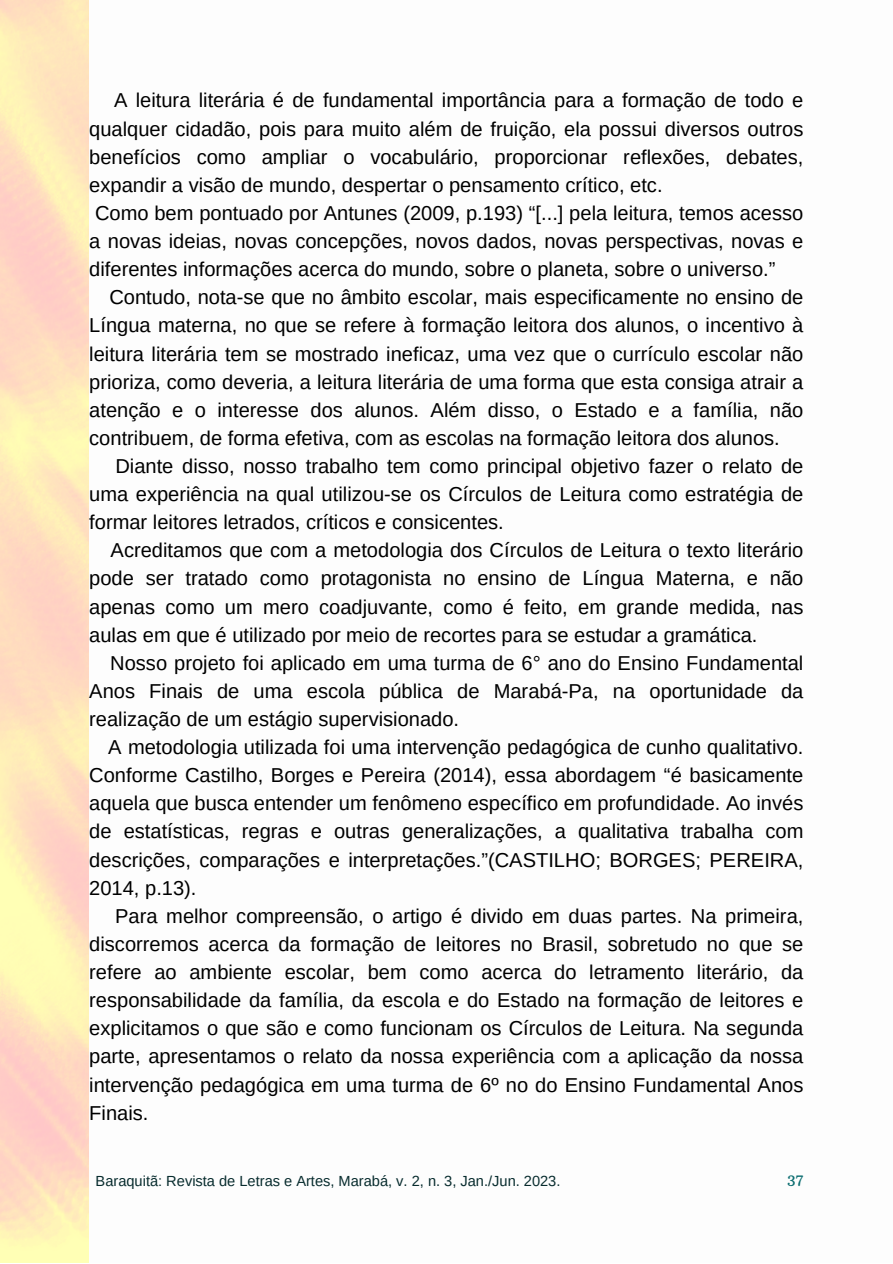
<style>
.page{position:relative;width:893px;height:1264px;background:#fff}
.page>*{position:absolute;margin:0;border:0;box-sizing:border-box;transform-origin:0 0}
.t1{font:20.1px/28px "Arimo";color:#000;text-align:justify}
.t2{font:14.55px "Arimo";color:#082c2e}
.t3{font:14.55px "Arbutus Slab";color:#0d6e71}
</style>
<div class="page">
<p class="t1" style="left:89px;top:86px;width:715px;text-indent:25px">A leitura literária é de fundamental importância para a formação de todo e qualquer cidadão, pois para muito além de fruição, ela possui diversos outros benefícios como ampliar o vocabulário, proporcionar reflexões, debates, expandir a visão de mundo, despertar o pensamento crítico, etc.</p>
<p class="t1" style="left:89px;top:199px;width:715px">Como bem pontuado por Antunes (2009, p.193) “[...] pela leitura, temos acesso a novas ideias, novas concepções, novos dados, novas perspectivas, novas e diferentes informações acerca do mundo, sobre o planeta, sobre o universo.”</p>
<p class="t1" style="left:89px;top:283px;width:715px;text-indent:20px">Contudo, nota-se que no âmbito escolar, mais especificamente no ensino de Língua materna, no que se refere à formação leitora dos alunos, o incentivo à leitura literária tem se mostrado ineficaz, uma vez que o currículo escolar não prioriza, como deveria, a leitura literária de uma forma que esta consiga atrair a atenção e o interesse dos alunos. Além disso, o Estado e a família, não contribuem, de forma efetiva, com as escolas na formação leitora dos alunos.</p>
<p class="t1" style="left:89px;top:452px;width:715px;text-indent:26px">Diante disso, nosso trabalho tem como principal objetivo fazer o relato de uma experiência na qual utilizou-se os Círculos de Leitura como estratégia de formar leitores letrados, críticos e consicentes.</p>
<p class="t1" style="left:89px;top:536px;width:715px;text-indent:21px">Acreditamos que com a metodologia dos Círculos de Leitura o texto literário pode ser tratado como protagonista no ensino de Língua Materna, e não apenas como um mero coadjuvante, como é feito, em grande medida, nas aulas em que é utilizado por meio de recortes para se estudar a gramática.</p>
<p class="t1" style="left:89px;top:648px;width:715px;text-indent:21px">Nosso projeto foi aplicado em uma turma de 6° ano do Ensino Fundamental Anos Finais de uma escola pública de Marabá-Pa, na oportunidade da realização de um estágio supervisionado.</p>
<p class="t1" style="left:89px;top:733px;width:715px;text-indent:19px">A metodologia utilizada foi uma intervenção pedagógica de cunho qualitativo.<br>Conforme Castilho, Borges e Pereira (2014), essa abordagem “é basicamente aquela que busca entender um fenômeno específico em profundidade. Ao invés de estatísticas, regras e outras generalizações, a qualitativa trabalha com descrições, comparações e interpretações.”(CASTILHO; BORGES; PEREIRA, 2014, p.13).</p>
<p class="t1" style="left:89px;top:901px;width:715px;text-indent:26px">Para melhor compreensão, o artigo é divido em duas partes. Na primeira, discorremos acerca da formação de leitores no Brasil, sobretudo no que se refere ao ambiente escolar, bem como acerca do letramento literário, da responsabilidade da família, da escola e do Estado na formação de leitores e explicitamos o que são e como funcionam os Círculos de Leitura. Na segunda parte, apresentamos o relato da nossa experiência com a aplicação da nossa intervenção pedagógica em uma turma de 6º no do Ensino Fundamental Anos Finais.</p>
<p class="t2" style="left:96px;top:1173px;width:466px">Baraquitã: Revista de Letras e Artes, Marabá, v. 2, n. 3, Jan./Jun. 2023.</p>
<p class="t3" style="left:786px;top:1171px;width:18px">37</p>
</div>
